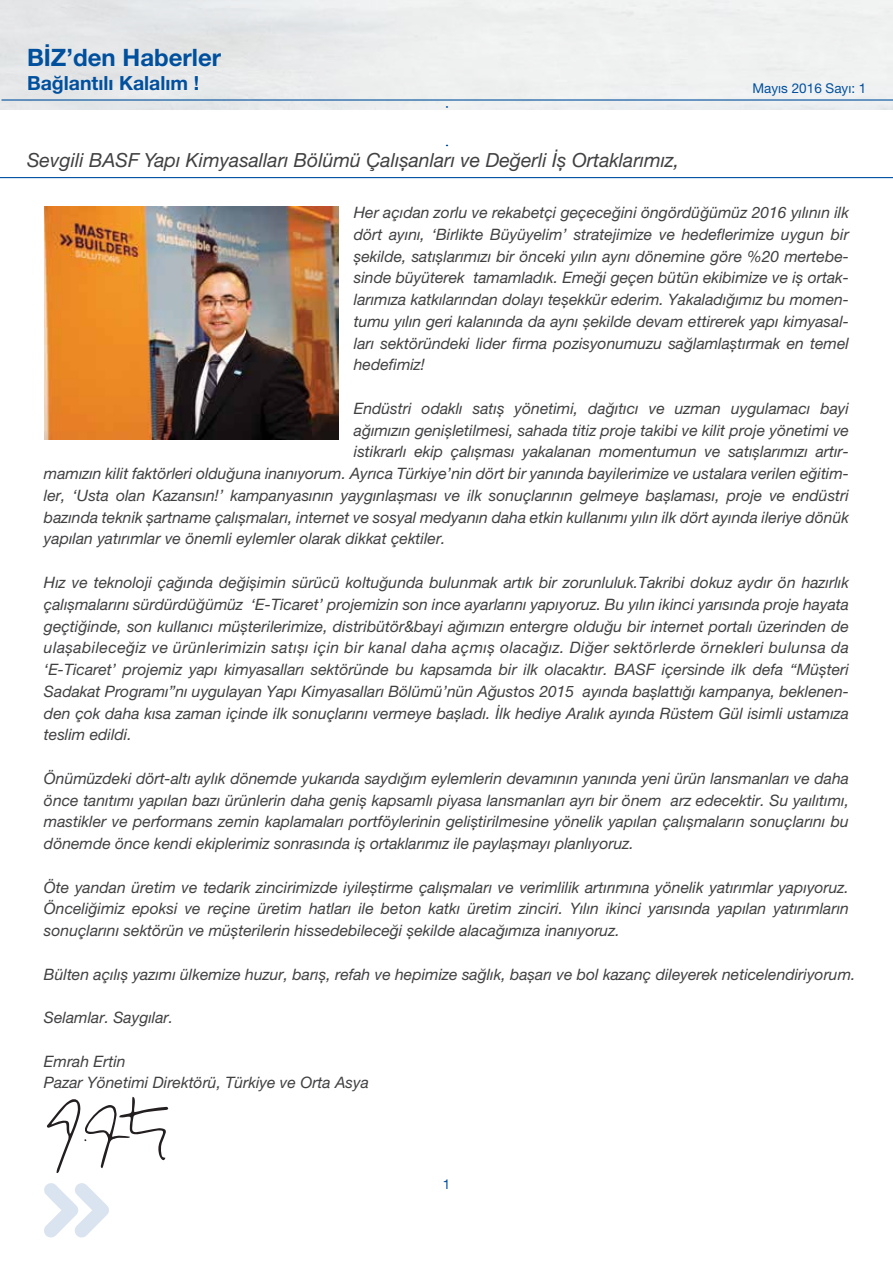
<style>
.page{position:relative;width:893px;height:1263px;background:#fff}
.page>*{position:absolute;margin:0;border:0;box-sizing:border-box;transform-origin:0 0}
.t1{font:700 24px "Helvetica Neue LT Pro";color:#00509e}
.t2{font:italic 19.5px "Helvetica Neue LT Pro";color:#414042}
.t3{font:700 19.5px "Helvetica Neue LT Pro";color:#00509e}
.t4{font:italic 15.75px/21.8px "Helvetica Neue LT Pro";color:#414042;text-align:justify}
.t5{font:13.5px "Helvetica Neue LT Pro";color:#00509e}
</style>
<div class="page">
<img style="left:0;top:0;width:893px;height:109px">
<hr style="left:2px;top:99px;width:891px;height:2px;background:#00509e">
<hr style="left:0;top:177px;width:893px;height:1px;background:#00509e">
<img style="left:44px;top:207px;width:295px;height:232px">
<svg style="left:47px;top:1097px;width:121px;height:76px"></svg>
<svg style="left:44px;top:1183px;width:65px;height:54px"></svg>
<h1 class="t1" style="left:27px;top:43px;width:196px">BİZ’den Haberler</h1>
<p class="t3" style="left:27px;top:71px;width:174px">Bağlantılı Kalalım !</p>
<p class="t5" style="left:752px;top:80px;width:115px">Mayıs 2016 Sayı: 1</p>
<p class="t2" style="left:27px;top:149px;width:654px">Sevgili BASF Yapı Kimyasalları Bölümü Çalıșanları ve Değerli İș Ortaklarımız,</p>
<p class="t4" style="left:354px;top:201px;width:497px">Her açıdan zorlu ve rekabetçi geçeceğini öngördüğümüz 2016 yılının ilk dört ayını, ‘Birlikte Büyüyelim’ stratejimize ve hedeflerimize uygun bir șekilde, satıșlarımızı bir önceki yılın aynı dönemine göre %20 mertebe&shy;sinde büyüterek tamamladık. Emeği geçen bütün ekibimize ve iș ortak&shy;larımıza katkılarından dolayı teșekkür ederim. Yakaladığımız bu momen&shy;tumu yılın geri kalanında da aynı șekilde devam ettirerek yapı kimyasal&shy;ları sektöründeki lider firma pozisyonumuzu sağlamlaștırmak en temel hedefimiz!</p>
<p class="t4" style="left:354px;top:397px;width:497px">Endüstri odaklı satıș yönetimi, dağıtıcı ve uzman uygulamacı bayi</p>
<p class="t4" style="left:354px;top:419px;width:497px">ağımızın genișletilmesi, sahada titiz proje takibi ve kilit proje yönetimi ve</p>
<p class="t4" style="left:354px;top:441px;width:497px">istikrarlı ekip çalıșması yakalanan momentumun ve satıșlarımızı artır-</p>
<p class="t4" style="left:44px;top:462px;width:806px">mamızın kilit faktörleri olduğuna inanıyorum. Ayrıca Türkiye’nin dört bir yanında bayilerimize ve ustalara verilen eğitim-</p>
<p class="t4" style="left:44px;top:484px;width:806px">ler, ‘Usta olan Kazansın!’ kampanyasının yaygınlașması ve ilk sonuçlarının gelmeye bașlaması, proje ve endüstri</p>
<p class="t4" style="left:44px;top:506px;width:807px">bazında teknik șartname çalıșmaları, internet ve sosyal medyanın daha etkin kullanımı yılın ilk dört ayında ileriye dönük</p>
<p class="t4" style="left:44px;top:528px;width:403px">yapılan yatırımlar ve önemli eylemler olarak dikkat çektiler.</p>
<p class="t4" style="left:44px;top:571px;width:807px">Hız ve teknoloji çağında değișimin sürücü koltuğunda bulunmak artık bir zorunluluk.Takribi dokuz aydır ön hazırlık çalıșmalarını sürdürdüğümüz ‘E-Ticaret’ projemizin son ince ayarlarını yapıyoruz. Bu yılın ikinci yarısında proje hayata geçtiğinde, son kullanıcı müșterilerimize, distribütör&amp;bayi ağımızın entergre olduğu bir internet portalı üzerinden de ulașabileceğiz ve ürünlerimizin satıșı için bir kanal daha açmıș olacağız. Diğer sektörlerde örnekleri bulunsa da ‘E-Ticaret’ projemiz yapı kimyasalları sektöründe bu kapsamda bir ilk olacaktır. BASF içersinde ilk defa “Müșteri Sadakat Programı”nı uygulayan Yapı Kimyasalları Bölümü’nün Ağustos 2015 ayında bașlattığı kampanya, beklenen&shy;den çok daha kısa zaman içinde ilk sonuçlarını vermeye bașladı. İlk hediye Aralık ayında Rüstem Gül isimli ustamıza teslim edildi.</p>
<p class="t4" style="left:44px;top:767px;width:807px">Önümüzdeki dört-altı aylık dönemde yukarıda saydığım eylemlerin devamının yanında yeni ürün lansmanları ve daha önce tanıtımı yapılan bazı ürünlerin daha geniș kapsamlı piyasa lansmanları ayrı bir önem arz edecektir. Su yaılıtımı, mastikler ve performans zemin kaplamaları portföylerinin geliștirilmesine yönelik yapılan çalıșmaların sonuçlarını bu dönemde önce kendi ekiplerimiz sonrasında iș ortaklarımız ile paylașmayı planlıyoruz.</p>
<p class="t4" style="left:44px;top:876px;width:806px">Öte yandan üretim ve tedarik zincirimizde iyileștirme çalıșmaları ve verimlilik artırımına yönelik yatırımlar yapıyoruz.<br>Önceliğimiz epoksi ve reçine üretim hatları ile beton katkı üretim zinciri. Yılın ikinci yarısında yapılan yatırımların sonuçlarını sektörün ve müșterilerin hissedebileceği șekilde alacağımıza inanıyoruz.</p>
<p class="t4" style="left:44px;top:963px;width:813px">Bülten açılıș yazımı ülkemize huzur, barıș, refah ve hepimize sağlık, bașarı ve bol kazanç dileyerek neticelendiriyorum.</p>
<p class="t4" style="left:44px;top:1006px;width:131px">Selamlar. Saygılar.</p>
<p class="t4" style="left:44px;top:1050px;width:326px">Emrah Ertin<br>Pazar Yönetimi Direktörü, Türkiye ve Orta Asya</p>
<p class="t5" style="left:443px;top:1176px;width:9px">1</p>
</div>
